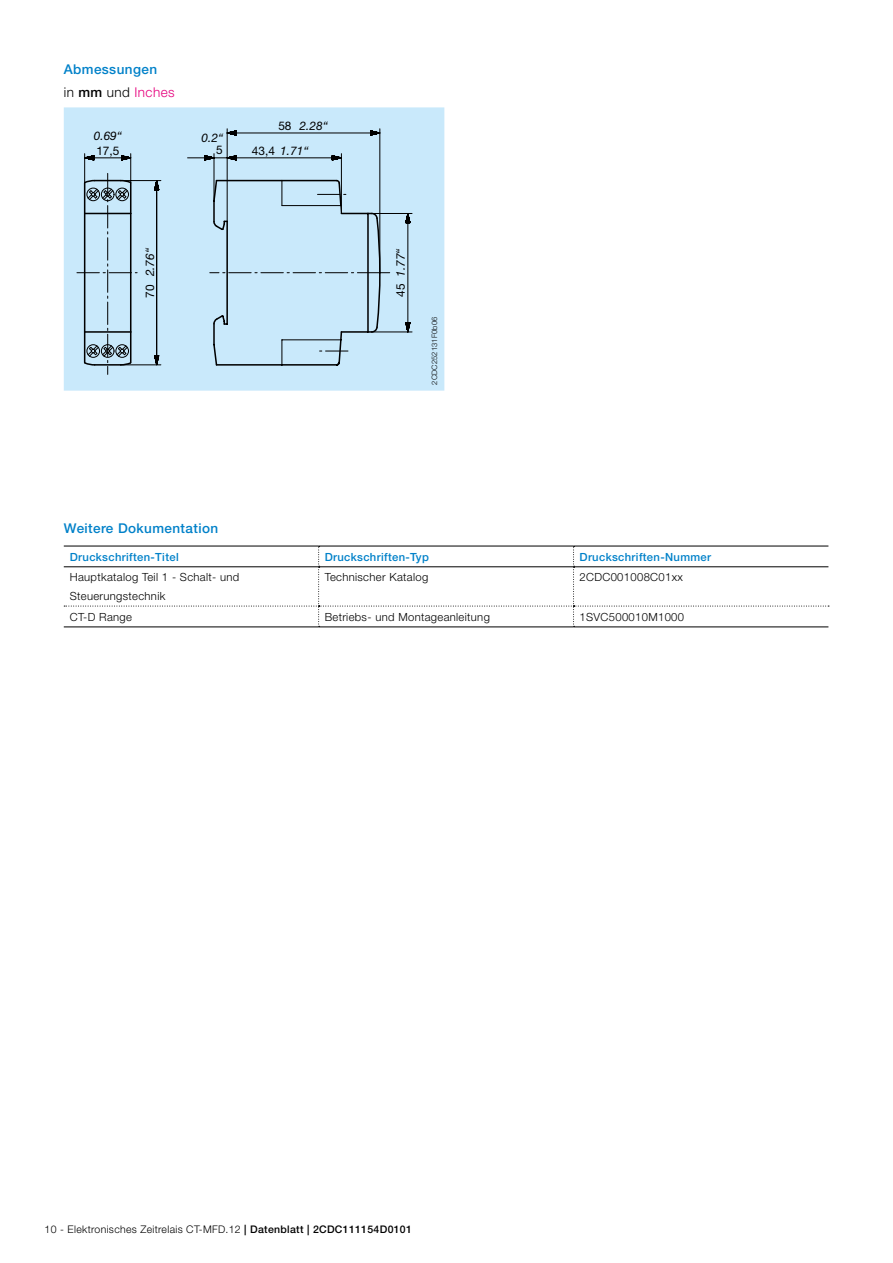
<style>
.page{position:relative;width:893px;height:1263px;background:#fff}
.page>*{position:absolute;margin:0;border:0;box-sizing:border-box;transform-origin:0 0}
.t1{font:500 13.5px/22.8px "Helvetica Neue LT";letter-spacing:.03em;color:#0081c9}
.t2{font:italic 11.85px/24.5px "Helvetica Neue LT";color:#000}
.t3{font:11.85px "Helvetica Neue LT";color:#000}
.t4{font:300 11.25px/18.6px "Helvetica Neue LT";letter-spacing:.03em;color:#000}
.t5{font:500 11.25px "Helvetica Neue LT";letter-spacing:.03em;color:#0081c9}
.t6{font:300 10.5px "Helvetica Neue LT";letter-spacing:.03em;color:#000}
.t7{font:300 7.5px "Helvetica Neue LT";letter-spacing:.02em;color:#000}
.s1{font-weight:300;color:#000}
.s2{color:#000}
.s3{font-weight:300;color:#e6007d}
.s4{font-style:normal}
.s5{font-weight:500}
</style>
<div class="page">
<div style="left:64px;top:107px;width:380px;height:284px;background:#c9e9fb"></div>
<div style="left:84px;top:128px;width:327px;height:25px;background:#c9e9fb"></div>
<svg style="left:84px;top:153px;width:328px;height:213px;background:#bedced"></svg>
<div style="left:137px;top:179px;width:73px;height:187px;background:#c9e9fb"></div>
<svg style="left:210px;top:128px;width:180px;height:239px;background:#bedced"></svg>
<svg style="left:77px;top:173px;width:60px;height:201px;background:#aecada"></svg>
<svg style="left:64px;top:546px;width:765px;height:81px"></svg>
<hr style="left:64px;top:546px;width:255px;height:1px;background:#000">
<hr style="left:319px;top:546px;width:255px;height:1px;background:#000">
<hr style="left:574px;top:546px;width:254px;height:1px;background:#000">
<hr style="left:64px;top:566px;width:255px;height:1px;background:#000">
<hr style="left:319px;top:566px;width:255px;height:1px;background:#000">
<hr style="left:574px;top:566px;width:254px;height:1px;background:#000">
<hr style="left:64px;top:627px;width:255px;height:1px;background:#000">
<hr style="left:319px;top:627px;width:255px;height:1px;background:#000">
<hr style="left:574px;top:627px;width:254px;height:1px;background:#000">
<p class="t1" style="left:64px;top:58px;width:112px">Abmessungen<br><span class="s1">in</span> <span class="s2">mm</span> <span class="s1">und</span> <span class="s3">Inches</span></p>
<p class="t2" style="left:94px;top:123px;width:30px">0.69“</p>
<p class="t3" style="left:96px;top:144px;width:25px">17,5</p>
<p class="t2" style="left:202px;top:125px;width:23px">0.2“</p>
<p class="t2" style="left:252px;top:114px;width:77px;text-indent:48px">2.28“<br><span class="s4">43,4</span> 1.71“</p>
<p class="t3" style="left:278px;top:119px;width:15px">58</p>
<p class="t3" style="left:216px;top:143px;width:8px">5</p>
<p class="t2" style="left:138px;top:276px;width:30px;rotate:-90deg">2.76“</p>
<p class="t2" style="left:388px;top:277px;width:30px;rotate:-90deg">1.77“</p>
<p class="t3" style="left:143px;top:298px;width:15px;rotate:-90deg">70</p>
<p class="t3" style="left:393px;top:297px;width:15px;rotate:-90deg">45</p>
<p class="t7" style="left:430px;top:385px;width:69px;rotate:-90deg">2CDC252131F0b06</p>
<p class="t1" style="left:64px;top:517px;width:156px">Weitere Dokumentation</p>
<p class="t5" style="left:70px;top:550px;width:110px">Druckschriften-Titel</p>
<p class="t5" style="left:325px;top:550px;width:106px">Druckschriften-Typ</p>
<p class="t5" style="left:580px;top:550px;width:133px">Druckschriften-Nummer</p>
<p class="t4" style="left:70px;top:568px;width:171px">Hauptkatalog Teil 1 ‑ Schalt‑ und<br>Steuerungstechnik</p>
<p class="t4" style="left:325px;top:568px;width:105px">Technischer Katalog</p>
<p class="t4" style="left:580px;top:568px;width:105px">2CDC001008C01xx</p>
<p class="t4" style="left:70px;top:607px;width:64px">CT-D Range</p>
<p class="t4" style="left:325px;top:607px;width:167px">Betriebs- und Montageanleitung</p>
<p class="t4" style="left:580px;top:607px;width:106px">1SVC500010M1000</p>
<p class="t6" style="left:45px;top:1223px;width:369px">10 - Elektronisches Zeitrelais CT-MFD.12 <span class="s5">| Datenblatt | 2CDC111154D0101</span></p>
</div>
